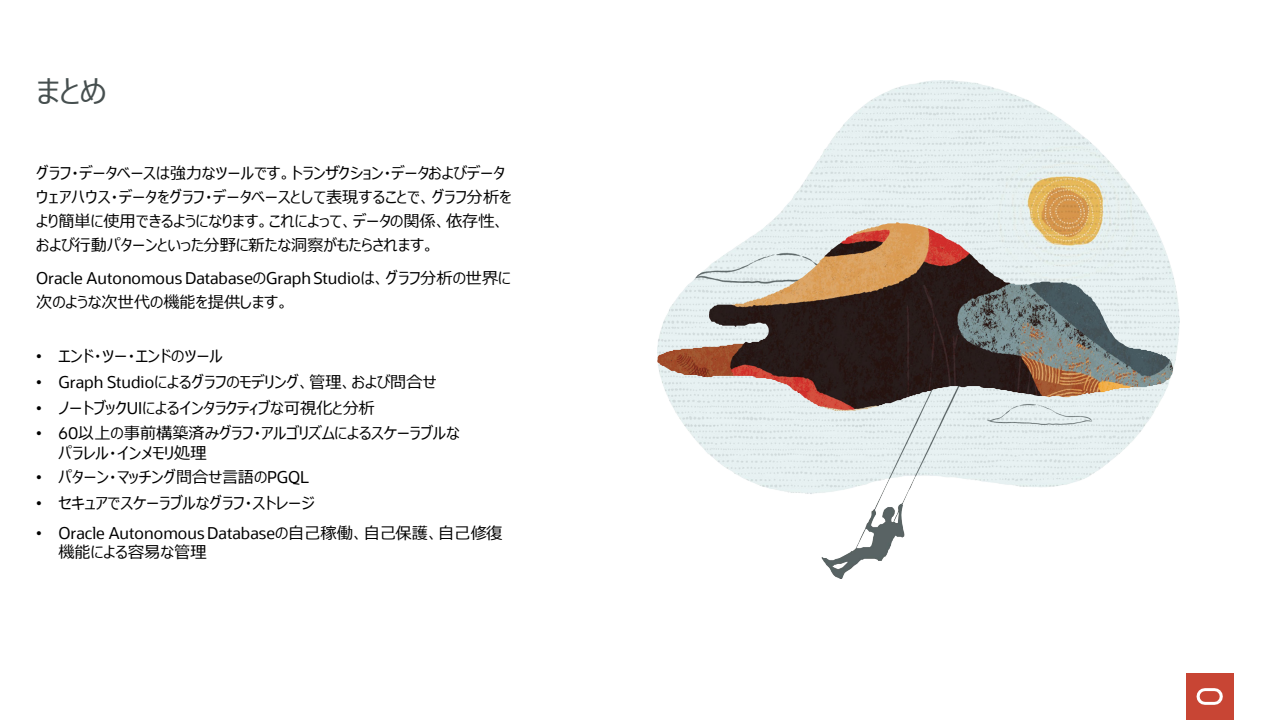
<style>
.page{position:relative;width:1280px;height:720px;background:#fff}
.page>*{position:absolute;margin:0;border:0;box-sizing:border-box;transform-origin:0 0}
.t1{font:31.8px "Meiryo UI";color:#464f4f}
.t2{font:16.2px/24px "Meiryo UI";color:#000}
.t3{font:16.2px/24px "Oracle Sans";color:#000}
.s1{font-family:"Meiryo UI"}
.s2{font-family:"Arial"}
.s3{font-family:"Oracle Sans"}
</style>
<div class="page">
<div style="left:1186px;top:673px;width:47px;height:47px;background:#c84534"></div>
<svg style="left:1196px;top:688px;width:27px;height:17px"></svg>
<img style="left:675px;top:80px;width:505px;height:498px">
<img style="left:658px;top:222px;width:515px;height:188px">
<h2 class="t1" style="left:36px;top:70px;width:71px">まとめ</h2>
<p class="t2" style="left:36px;top:162px;width:477px">グラフ・データベースは強力なツールです。トランザクション・データおよびデータウェアハウス・データをグラフ・データベースとして表現することで、グラフ分析をより簡単に使用できるようになります。これによって、データの関係、依存性、および行動パターンといった分野に新たな洞察がもたらされます。</p>
<p class="t3" style="left:36px;top:266px;width:476px">Oracle Autonomous Database<span class="s1">の</span>Graph Studio<span class="s1">は、グラフ分析の世界に次のような次世代の機能を提供します。</span></p>
<p class="t2" style="left:36px;top:345px;width:188px"><span class="s2">•</span> エンド・ツー・エンドのツール</p>
<p class="t2" style="left:36px;top:371px;width:402px"><span class="s2">•</span> <span class="s3">Graph Studio</span>によるグラフのモデリング、管理、および問合せ</p>
<p class="t2" style="left:36px;top:397px;width:340px"><span class="s2">•</span> ノートブック<span class="s3">UI</span>によるインタラクティブな可視化と分析</p>
<p class="t2" style="left:58px;top:424px;width:403px;line-height:19.8px;text-indent:-22px"><span class="s2">•</span> <span class="s3">60</span>以上の事前構築済みグラフ・アルゴリズムによるスケーラブルなパラレル・インメモリ処理</p>
<p class="t2" style="left:36px;top:466px;width:275px"><span class="s2">•</span> パターン・マッチング問合せ言語の<span class="s3">PGQL</span></p>
<p class="t2" style="left:36px;top:492px;width:280px"><span class="s2">•</span> セキュアでスケーラブルなグラフ・ストレージ</p>
<p class="t2" style="left:58px;top:524px;width:445px;line-height:19.2px;text-indent:-22px"><span class="s2">•</span> <span class="s3">Oracle Autonomous Database</span>の自己稼働、自己保護、自己修復機能による容易な管理</p>
</div>
